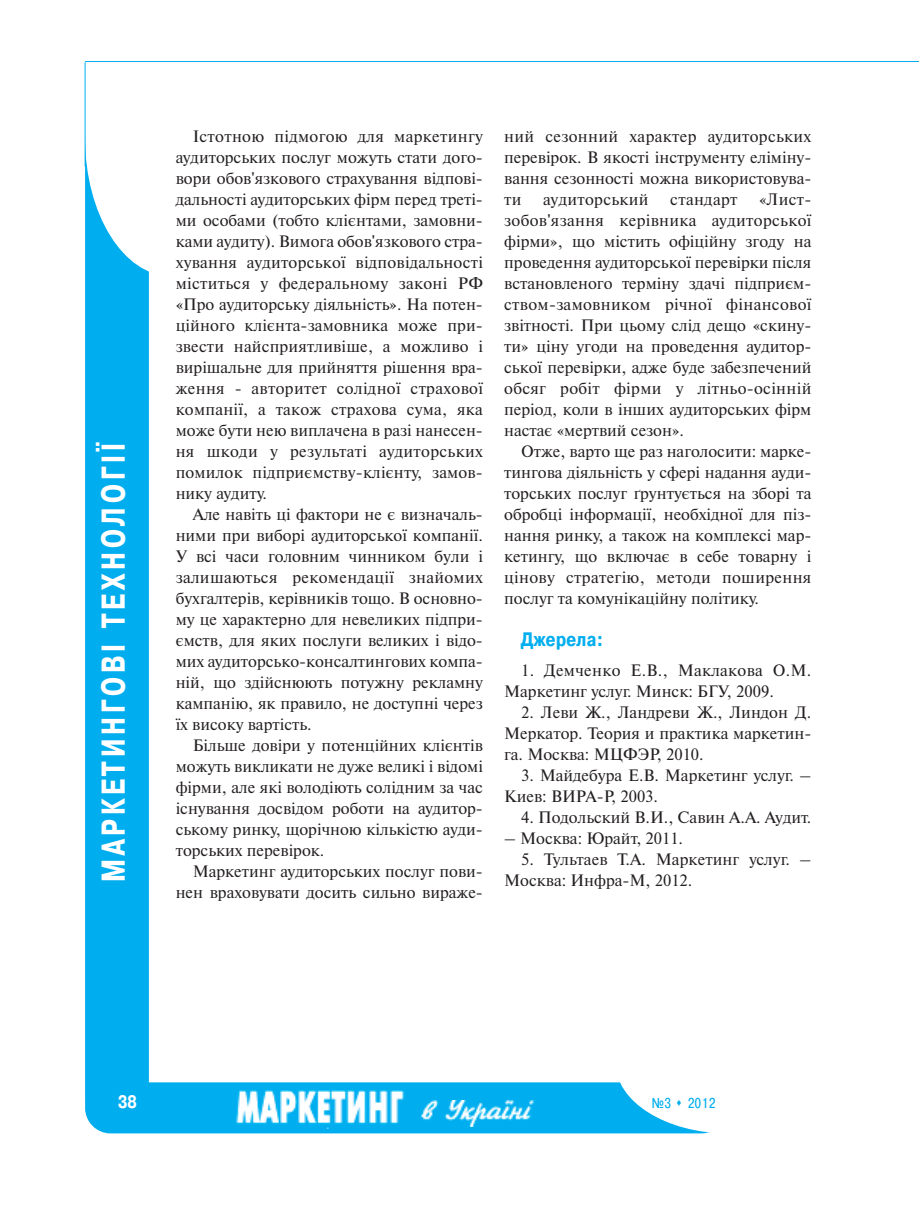
<style>
.page{position:relative;width:919px;height:1217px;background:#fff}
.page>*{position:absolute;margin:0;border:0;box-sizing:border-box;transform-origin:0 0}
.t1{font:700 33px "Pragmatica Cond C";letter-spacing:.13em;color:#fff;scale:.9 1}
.t2{font:700 19.5px "Pragmatica Cond C";letter-spacing:.02em;color:#00aeef}
.t3{font:700 18px "Pragmatica Cond C";color:#fff}
.t4{font:16.5px/21px "Newton C";color:#231f20;text-align:justify}
.t5{font:16.5px "Newton C";letter-spacing:.02em;color:#231f20}
.t6{font:14.25px "Pragmatica Cond C";color:#00aeef}
</style>
<div class="page">
<div style="left:85px;top:112px;width:64px;height:1019px;background:#00aeef;border-radius:32px"></div>
<div style="left:85px;top:1082px;width:642px;height:51px;background:#00aeef;border-radius:26px"></div>
<img style="left:236px;top:1090px;width:169px;height:38px">
<img style="left:421px;top:1100px;width:112px;height:26px">
<div style="left:85px;top:0;width:172px;height:276px;background:#fff;border-radius:50%"></div>
<div style="left:615px;top:991px;width:226px;height:142px;background:#fff;border-radius:50%"></div>
<hr style="left:85px;top:62px;width:1px;height:104px;background:#00aeef">
<hr style="left:85px;top:61px;width:833px;height:1px;background:#00aeef">
<h1 class="t1" style="left:94px;top:881px;width:489px;rotate:-90deg">МАРКЕТИНГОВІ ТЕХНОЛОГІЇ</h1>
<p class="t4" style="left:176px;top:125px;width:309px;text-indent:17px">Істотною підмогою для маркетингу аудиторських послуг можуть стати дого&shy;вори обов'язкового страхування відпові&shy;дальності аудиторських фірм перед треті&shy;ми особами (тобто клієнтами, замовни&shy;ками аудиту). Вимога обов'язкового стра&shy;хування аудиторської відповідальності міститься у федеральному законі РФ «Про аудиторську діяльність». На потен&shy;ційного клієнта-замовника може при&shy;звести найсприятливіше, а можливо і вирішальне для прийняття рішення вра&shy;ження - авторитет солідної страхової компанії, а також страхова сума, яка може бути нею виплачена в разі нанесен&shy;ня шкоди у результаті аудиторських помилок підприємству-клієнту, замов&shy;нику аудиту.</p>
<p class="t4" style="left:176px;top:503px;width:309px;text-indent:17px">Але навіть ці фактори не є визначаль&shy;ними при виборі аудиторської компанії.<br>У всі часи головним чинником були і залишаються рекомендації знайомих бухгалтерів, керівників тощо. В основно&shy;му це характерно для невеликих підпри&shy;ємств, для яких послуги великих і відо&shy;мих аудиторсько-консалтингових компа&shy;ній, що здійснюють потужну рекламну кампанію, як правило, не доступні через їх високу вартість.</p>
<p class="t4" style="left:176px;top:734px;width:309px;text-indent:17px">Більше довіри у потенційних клієнтів можуть викликати не дуже великі і відомі фірми, але які володіють солідним за час існування досвідом роботи на аудитор&shy;ському ринку, щорічною кількістю ауди&shy;торських перевірок.</p>
<p class="t4" style="left:176px;top:860px;width:309px;text-align:right">Маркетинг аудиторських послуг пови&shy;нен враховувати досить сильно вираже-</p>
<p class="t4" style="left:504px;top:125px;width:309px">ний сезонний характер аудиторських перевірок. В якості інструменту еліміну&shy;вання сезонності можна використовува&shy;ти</p>
<p class="t4" style="left:504px;top:188px;width:309px;text-indent:255px">«Лист&shy;зобов'язання керівника аудиторської фірми», що містить офіційну згоду на проведення аудиторської перевірки після встановленого терміну здачі підприєм&shy;ством-замовником річної фінансової звітності. При цьому слід дещо «скину&shy;ти» ціну угоди на проведення аудитор&shy;ської перевірки, адже буде забезпечений обсяг робіт фірми у літньо-осінній період, коли в інших аудиторських фірм настає «мертвий сезон».</p>
<p class="t4" style="left:504px;top:440px;width:309px;text-indent:17px">Отже, варто ще раз наголосити: марке&shy;тингова діяльність у сфері надання ауди&shy;торських послуг ґрунтується на зборі та обробці інформації, необхідної для піз&shy;нання ринку, а також на комплексі мар&shy;кетингу, що включає в себе товарну і цінову стратегію, методи поширення послуг та комунікаційну політику.</p>
<p class="t2" style="left:521px;top:628px;width:84px">Джерела:</p>
<p class="t4" style="left:504px;top:659px;width:309px;text-indent:17px">1. Демченко Е.В., Маклакова О.М.<br>Маркетинг услуг. Минск: БГУ, 2009.</p>
<p class="t4" style="left:504px;top:701px;width:309px;text-indent:17px">2. Леви Ж., Ландреви Ж., Линдон Д.<br>Меркатор. Теория и практика маркетин&shy;га. Москва: МЦФЭР, 2010.</p>
<p class="t4" style="left:504px;top:764px;width:309px;text-indent:17px">3. Майдебура Е.В. Маркетинг услуг. –<br>Киев: ВИРА-Р, 2003.</p>
<p class="t4" style="left:521px;top:806px;width:292px">4. Подольский В.И., Савин А.А. Аудит.</p>
<p class="t4" style="left:504px;top:827px;width:180px">– Москва: Юрайт, 2011.</p>
<p class="t4" style="left:504px;top:848px;width:309px;text-indent:17px">5. Тультаев Т.А. Маркетинг услуг. –<br>Москва: Инфра-М, 2012.</p>
<p class="t5" style="left:543px;top:189px;width:107px">аудиторський</p>
<p class="t5" style="left:670px;top:189px;width:69px">стандарт</p>
<p class="t3" style="left:118px;top:1090px;width:20px">38</p>
<p class="t6" style="left:652px;top:1093px;width:65px">№3 ▲ 2012</p>
</div>
